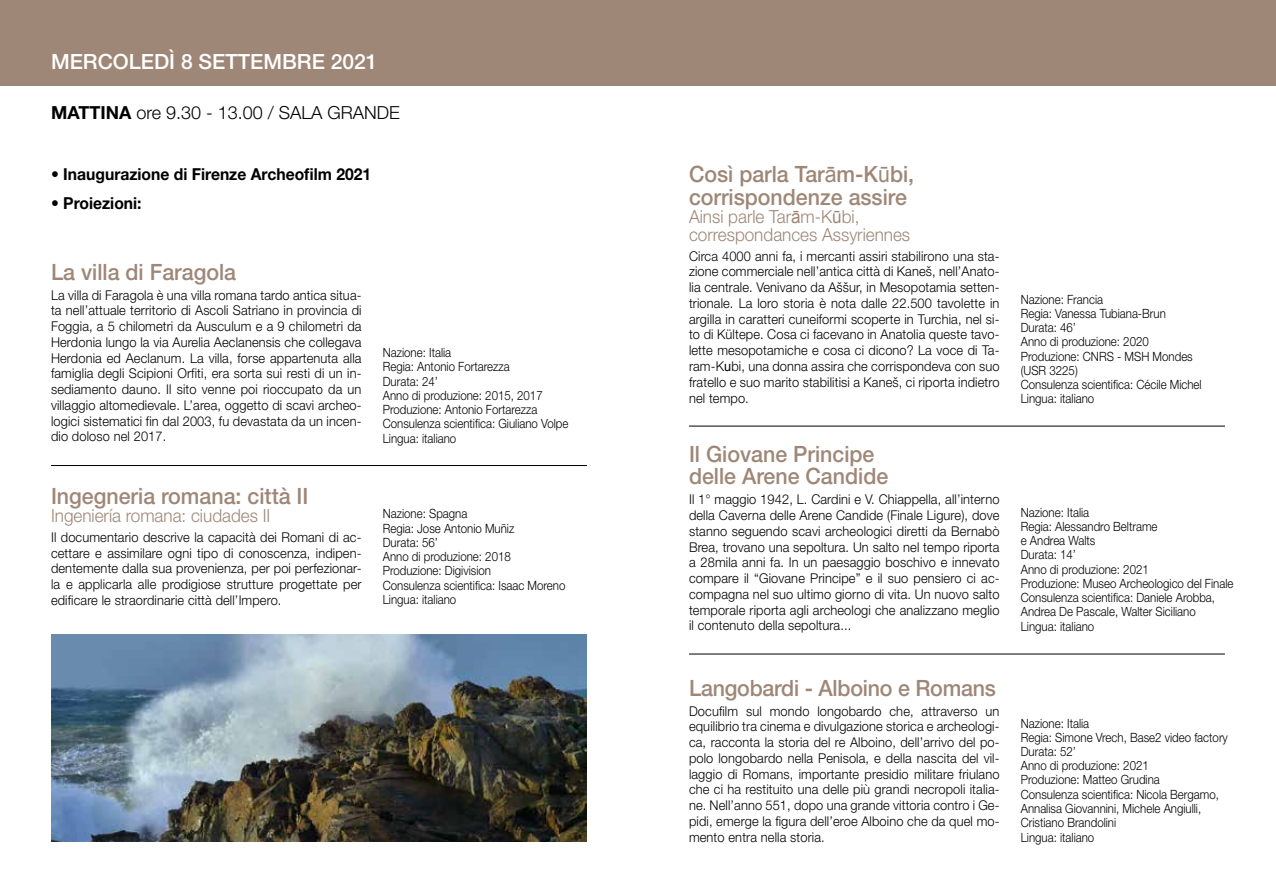
<style>
.page{position:relative;width:1276px;height:893px;background:#fff}
.page>*{position:absolute;margin:0;border:0;box-sizing:border-box;transform-origin:0 0}
.t1{font:500 22.5px/22.5px "Helvetica Neue LT Std";color:#9e8777;scale:.95 1}
.t2{font:500 21px "Helvetica Neue LT Std";color:#fff}
.t3{font:300 18px/18px "Helvetica Neue LT Std";color:#9e8777;scale:.95 1}
.t4{font:300 18px "Helvetica Neue LT Std";color:#000}
.t5{font:700 16.5px "Helvetica Neue LT Std";color:#000;scale:.95 1}
.t6{font:300 13.5px/15.8px "Helvetica Neue LT Std";letter-spacing:.01em;color:#000;text-align:justify;scale:.95 1}
.t7{font:300 12.75px/14.2px "Helvetica Neue LT Std";color:#000;scale:.9 1}
.s1{font-weight:700}
.s2{font-family:"Arial";font-weight:400}
</style>
<div class="page">
<div style="left:0;top:0;width:1276px;height:85px;background:#9e8777"></div>
<hr style="left:51px;top:465px;width:536px;height:1px;background:#000">
<hr style="left:689px;top:426px;width:536px;height:1px;background:#000">
<hr style="left:689px;top:654px;width:536px;height:1px;background:#000">
<img style="left:51px;top:635px;width:536px;height:207px">
<h2 class="t2" style="left:51px;top:49px;width:328px">MERCOLEDÌ 8 SETTEMBRE 2021</h2>
<h3 class="t4" style="left:51px;top:102px;width:350px"><span class="s1">MATTINA</span> ore 9.30 - 13.00 / SALA GRANDE</h3>
<p class="t5" style="left:51px;top:164px;width:339px">• Inaugurazione di Firenze Archeofilm 2021</p>
<p class="t5" style="left:51px;top:193px;width:97px">• Proiezioni:</p>
<h1 class="t1" style="left:51px;top:260px;width:196px">La villa di Faragola</h1>
<p class="t6" style="left:51px;top:287px;width:328px">La villa di Faragola è una villa romana tardo antica situa&shy;ta nell’attuale territorio di Ascoli Satriano in provincia di Foggia, a 5 chilometri da Ausculum e a 9 chilometri da Herdonia lungo la via Aurelia Aeclanensis che collegava Herdonia ed Aeclanum. La villa, forse appartenuta alla famiglia degli Scipioni Orfiti, era sorta sui resti di un in&shy;sediamento dauno. Il sito venne poi rioccupato da un villaggio altomedievale. L’area, oggetto di scavi archeo&shy;logici sistematici fin dal 2003, fu devastata da un incen&shy;dio doloso nel 2017.</p>
<h1 class="t1" style="left:51px;top:484px;width:272px">Ingegneria romana: città II</h1>
<h3 class="t3" style="left:51px;top:506px;width:232px">Ingeniería romana: ciudades II</h3>
<p class="t6" style="left:51px;top:529px;width:328px">Il documentario descrive la capacità dei Romani di ac&shy;cettare e assimilare ogni tipo di conoscenza, indipen&shy;dentemente dalla sua provenienza, per poi perfezionar&shy;la e applicarla alle prodigiose strutture progettate per edificare le straordinarie città dell’Impero.</p>
<p class="t7" style="left:383px;top:345px;width:208px">Nazione: Italia<br>Regia: Antonio Fortarezza<br>Durata: 24’<br>Anno di produzione: 2015, 2017<br>Produzione: Antonio Fortarezza<br>Consulenza scientifica: Giuliano Volpe<br>Lingua: italiano</p>
<p class="t7" style="left:383px;top:507px;width:204px">Nazione: Spagna<br>Regia: Jose Antonio Muñiz<br>Durata: 56’<br>Anno di produzione: 2018<br>Produzione: Digivision<br>Consulenza scientifica: Isaac Moreno<br>Lingua: italiano</p>
<h1 class="t1" style="left:689px;top:163px;width:239px">Così parla Tar<span class="s2">ā</span>m-K<span class="s2">ū</span>bi, corrispondenze assire</h1>
<h3 class="t3" style="left:689px;top:207px;width:234px">Ainsi parle Tar<span class="s2">ā</span>m-K<span class="s2">ū</span>bi, correspondances Assyriennes</h3>
<p class="t6" style="left:689px;top:248px;width:328px">Circa 4000 anni fa, i mercanti assiri stabilirono una sta&shy;zione commerciale nell’antica città di Kaneš, nell’Anato&shy;lia centrale. Venivano da Aššur, in Mesopotamia setten&shy;trionale. La loro storia è nota dalle 22.500 tavolette in argilla in caratteri cuneiformi scoperte in Turchia, nel si&shy;to di Kültepe. Cosa ci facevano in Anatolia queste tavo&shy;lette mesopotamiche e cosa ci dicono? La voce di Ta&shy;ram-K<span class="s2">u</span>bi, una donna assira che corrispondeva con suo fratello e suo marito stabilitisi a Kaneš, ci riporta indietro nel tempo.</p>
<h1 class="t1" style="left:689px;top:442px;width:211px">Il Giovane Principe delle Arene Candide</h1>
<p class="t6" style="left:689px;top:491px;width:328px">Il 1° maggio 1942, L. Cardini e V. Chiappella, all’interno della Caverna delle Arene Candide (Finale Ligure), dove stanno seguendo scavi archeologici diretti da Bernabò Brea, trovano una sepoltura. Un salto nel tempo riporta a 28mila anni fa. In un paesaggio boschivo e innevato compare il “Giovane Principe” e il suo pensiero ci ac&shy;compagna nel suo ultimo giorno di vita. Un nuovo salto temporale riporta agli archeologi che analizzano meglio il contenuto della sepoltura...</p>
<h1 class="t1" style="left:689px;top:676px;width:325px">Langobardi - Alboino e Romans</h1>
<p class="t6" style="left:689px;top:703px;width:328px">Docufilm sul mondo longobardo che, attraverso un equilibrio tra cinema e divulgazione storica e archeologi&shy;ca, racconta la storia del re Alboino, dell’arrivo del po&shy;polo longobardo nella Penisola, e della nascita del vil&shy;laggio di Romans, importante presidio militare friulano che ci ha restituito una delle più grandi necropoli italia&shy;ne. Nell’anno 551, dopo una grande vittoria contro i Ge&shy;pidi, emerge la figura dell’eroe Alboino che da quel mo&shy;mento entra nella storia.</p>
<p class="t7" style="left:1020px;top:292px;width:202px">Nazione: Francia<br>Regia: Vanessa Tubiana-Brun<br>Durata: 46’<br>Anno di produzione: 2020<br>Produzione: CNRS - MSH Mondes (USR 3225)<br>Consulenza scientifica: Cécile Michel<br>Lingua: italiano</p>
<p class="t7" style="left:1020px;top:505px;width:238px">Nazione: Italia<br>Regia: Alessandro Beltrame<br>e Andrea Walts<br>Durata: 14’<br>Anno di produzione: 2021<br>Produzione: Museo Archeologico del Finale<br>Consulenza scientifica: Daniele Arobba,<br>Andrea De Pascale, Walter Siciliano<br>Lingua: italiano</p>
<p class="t7" style="left:1020px;top:716px;width:232px">Nazione: Italia<br>Regia: Simone Vrech, Base2 video factory<br>Durata: 52’<br>Anno di produzione: 2021<br>Produzione: Matteo Grudina<br>Consulenza scientifica: Nicola Bergamo,<br>Annalisa Giovannini, Michele Angiulli,<br>Cristiano Brandolini<br>Lingua: italiano</p>
</div>
